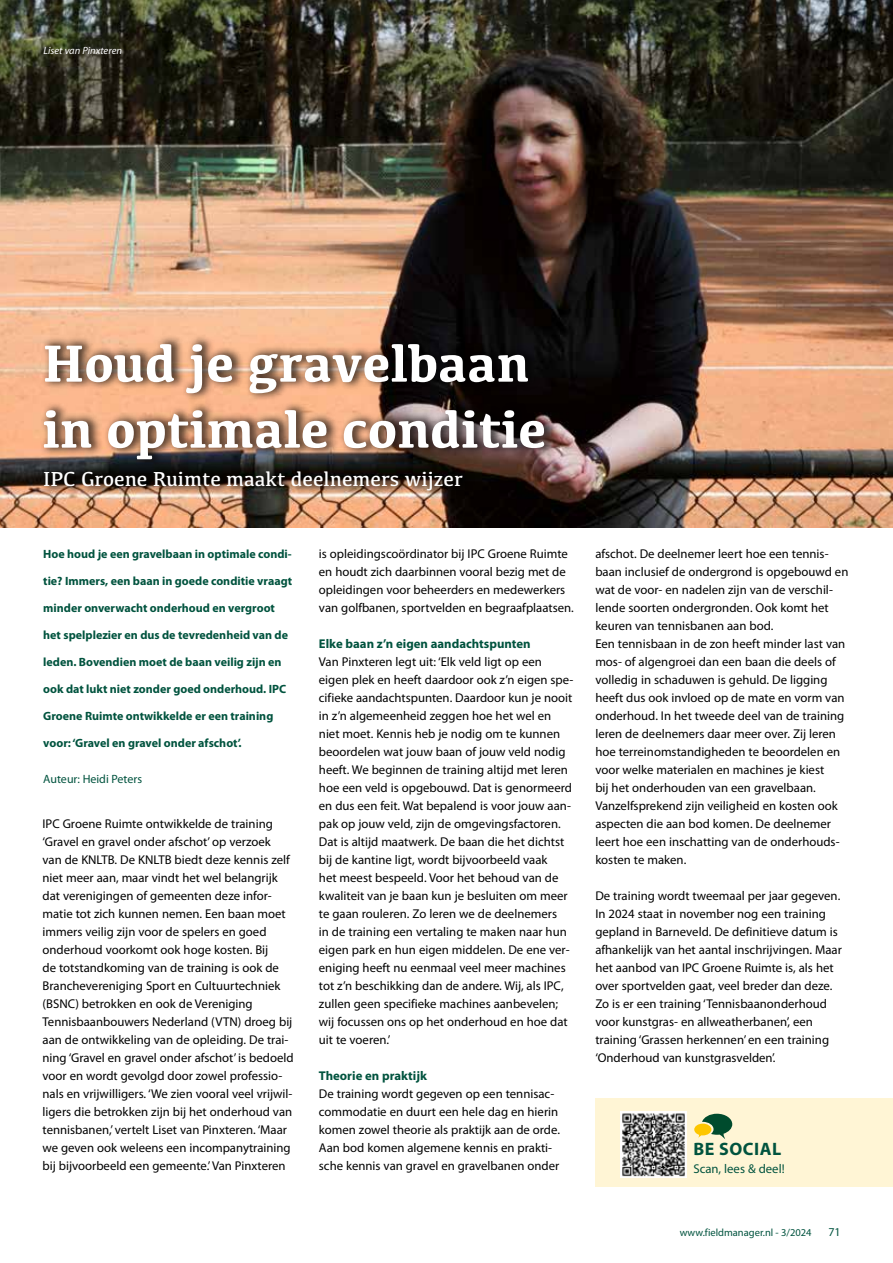
<style>
.page{position:relative;width:893px;height:1263px;background:#fff}
.page>*{position:absolute;margin:0;border:0;box-sizing:border-box;transform-origin:0 0}
.t1{font:700 54px/66px "Kefa";color:#fff}
.t2{font:21px "Kefa";color:#fff}
.t3{font:700 18px "Myriad Pro";letter-spacing:.03em;color:#00533e}
.t4{font:12.75px/18px "Myriad Pro";color:#000}
.t5{font:700 12.75px "Myriad Pro";color:#00533e}
.t6{font:12.75px "Myriad Pro";color:#00533e}
.t7{font:700 12px "Myriad Pro";color:#00533e}
.t8{font:12px "Myriad Pro";color:#00533e}
.t9{font:10.5px "Myriad Pro";color:#00533e}
.t10{font:italic 10.5px "Myriad Pro";color:#fff}
</style>
<div class="page">
<img style="left:1px;top:0;width:892px;height:527px">
<div style="left:40px;top:462px;width:436px;height:38px;background:#000;opacity:.66"></div>
<div style="left:39px;top:334px;width:518px;height:135px;background:#000;opacity:.66"></div>
<div style="left:595px;top:1098px;width:298px;height:89px;background:#fff5d5"></div>
<img style="left:621px;top:1111px;width:65px;height:66px">
<svg style="left:694px;top:1114px;width:38px;height:25px"></svg>
<img style="left:0;top:0;width:1px;height:1124px">
<p class="t10" style="left:44px;top:44px;width:80px">Liset van Pinxteren</p>
<h1 class="t1" style="left:43px;top:328px;width:505px">Houd je gravelbaan in optimale conditie</h1>
<h2 class="t2" style="left:43px;top:466px;width:421px">IPC Groene Ruimte maakt deelnemers wijzer</h2>
<p class="t7" style="left:43px;top:546px;width:250px">Hoe houd je een gravelbaan in optimale condi-</p>
<p class="t7" style="left:43px;top:573px;width:250px">tie? Immers, een baan in goede conditie vraagt</p>
<p class="t7" style="left:43px;top:600px;width:233px">minder onverwacht onderhoud en vergroot</p>
<p class="t7" style="left:43px;top:627px;width:246px">het spelplezier en dus de tevredenheid van de</p>
<p class="t7" style="left:43px;top:654px;width:240px">leden. Bovendien moet de baan veilig zijn en</p>
<p class="t7" style="left:43px;top:681px;width:245px">ook dat lukt niet zonder goed onderhoud. IPC</p>
<p class="t7" style="left:43px;top:708px;width:232px">Groene Ruimte ontwikkelde er een training</p>
<p class="t7" style="left:43px;top:735px;width:200px">voor: ‘Gravel en gravel onder afschot’.</p>
<p class="t8" style="left:43px;top:772px;width:100px">Auteur: Heidi Peters</p>
<p class="t4" style="left:43px;top:815px;width:253px">IPC Groene Ruimte ontwikkelde de training ‘Gravel en gravel onder afschot’ op verzoek<br>van de KNLTB. De KNLTB biedt deze kennis zelf niet meer aan, maar vindt het wel belangrijk dat verenigingen of gemeenten deze infor&shy;matie tot zich kunnen nemen. Een baan moet immers veilig zijn voor de spelers en goed onderhoud voorkomt ook hoge kosten. Bij<br>de totstandkoming van de training is ook de Branchevereniging Sport en Cultuurtechniek (BSNC) betrokken en ook de Vereniging Tennisbaanbouwers Nederland (VTN) droeg bij aan de ontwikkeling van de opleiding. De trai&shy;ning ‘Gravel en gravel onder afschot’ is bedoeld voor en wordt gevolgd door zowel professio&shy;nals en vrijwilligers. ‘We zien vooral veel vrijwil&shy;ligers die betrokken zijn bij het onderhoud van tennisbanen,’ vertelt Liset van Pinxteren. ‘Maar we geven ook weleens een incompanytraining bij bijvoorbeeld een gemeente.’ Van Pinxteren</p>
<p class="t4" style="left:319px;top:545px;width:256px">is opleidingscoördinator bij IPC Groene Ruimte en houdt zich daarbinnen vooral bezig met de opleidingen voor beheerders en medewerkers van golfbanen, sportvelden en begraafplaatsen.</p>
<p class="t5" style="left:319px;top:635px;width:213px">Elke baan z’n eigen aandachtspunten</p>
<p class="t4" style="left:319px;top:653px;width:256px">Van Pinxteren legt uit: ‘Elk veld ligt op een eigen plek en heeft daardoor ook z’n eigen spe&shy;cifieke aandachtspunten. Daardoor kun je nooit in z’n algemeenheid zeggen hoe het wel en niet moet. Kennis heb je nodig om te kunnen beoordelen wat jouw baan of jouw veld nodig heeft. We beginnen de training altijd met leren hoe een veld is opgebouwd. Dat is genormeerd en dus een feit. Wat bepalend is voor jouw aan&shy;pak op jouw veld, zijn de omgevingsfactoren.<br>Dat is altijd maatwerk. De baan die het dichtst bij de kantine ligt, wordt bijvoorbeeld vaak<br>het meest bespeeld. Voor het behoud van de kwaliteit van je baan kun je besluiten om meer te gaan rouleren. Zo leren we de deelnemers<br>in de training een vertaling te maken naar hun eigen park en hun eigen middelen. De ene ver&shy;eniging heeft nu eenmaal veel meer machines tot z’n beschikking dan de andere. Wij, als IPC, zullen geen specifieke machines aanbevelen; wij focussen ons op het onderhoud en hoe dat uit te voeren.’</p>
<p class="t5" style="left:319px;top:1068px;width:110px">Theorie en praktijk</p>
<p class="t4" style="left:319px;top:1085px;width:243px">De training wordt gegeven op een tennisac&shy;commodatie en duurt een hele dag en hierin komen zowel theorie als praktijk aan de orde.<br>Aan bod komen algemene kennis en prakti&shy;sche kennis van gravel en gravelbanen onder</p>
<p class="t4" style="left:595px;top:545px;width:255px">afschot. De deelnemer leert hoe een tennis&shy;baan inclusief de ondergrond is opgebouwd en wat de voor- en nadelen zijn van de verschil&shy;lende soorten ondergronden. Ook komt het keuren van tennisbanen aan bod.<br>Een tennisbaan in de zon heeft minder last van mos- of algengroei dan een baan die deels of volledig in schaduwen is gehuld. De ligging heeft dus ook invloed op de mate en vorm van onderhoud. In het tweede deel van de training leren de deelnemers daar meer over. Zij leren hoe terreinomstandigheden te beoordelen en voor welke materialen en machines je kiest<br>bij het onderhouden van een gravelbaan.<br>Vanzelfsprekend zijn veiligheid en kosten ook aspecten die aan bod komen. De deelnemer leert hoe een inschatting van de onderhouds&shy;kosten te maken.</p>
<p class="t4" style="left:595px;top:887px;width:248px">De training wordt tweemaal per jaar gegeven.<br>In 2024 staat in november nog een training gepland in Barneveld. De definitieve datum is afhankelijk van het aantal inschrijvingen. Maar het aanbod van IPC Groene Ruimte is, als het over sportvelden gaat, veel breder dan deze.<br>Zo is er een training ‘Tennisbaanonderhoud voor kunstgras- en allweatherbanen’, een training ‘Grassen herkennen’ en een training ‘Onderhoud van kunstgrasvelden’.</p>
<h3 class="t3" style="left:693px;top:1137px;width:89px">BE SOCIAL</h3>
<p class="t6" style="left:693px;top:1161px;width:93px">Scan, lees &amp; deel!</p>
<p class="t9" style="left:680px;top:1226px;width:133px">www.fieldmanager.nl - 3/2024</p>
<p class="t8" style="left:828px;top:1224px;width:14px">71</p>
</div>
